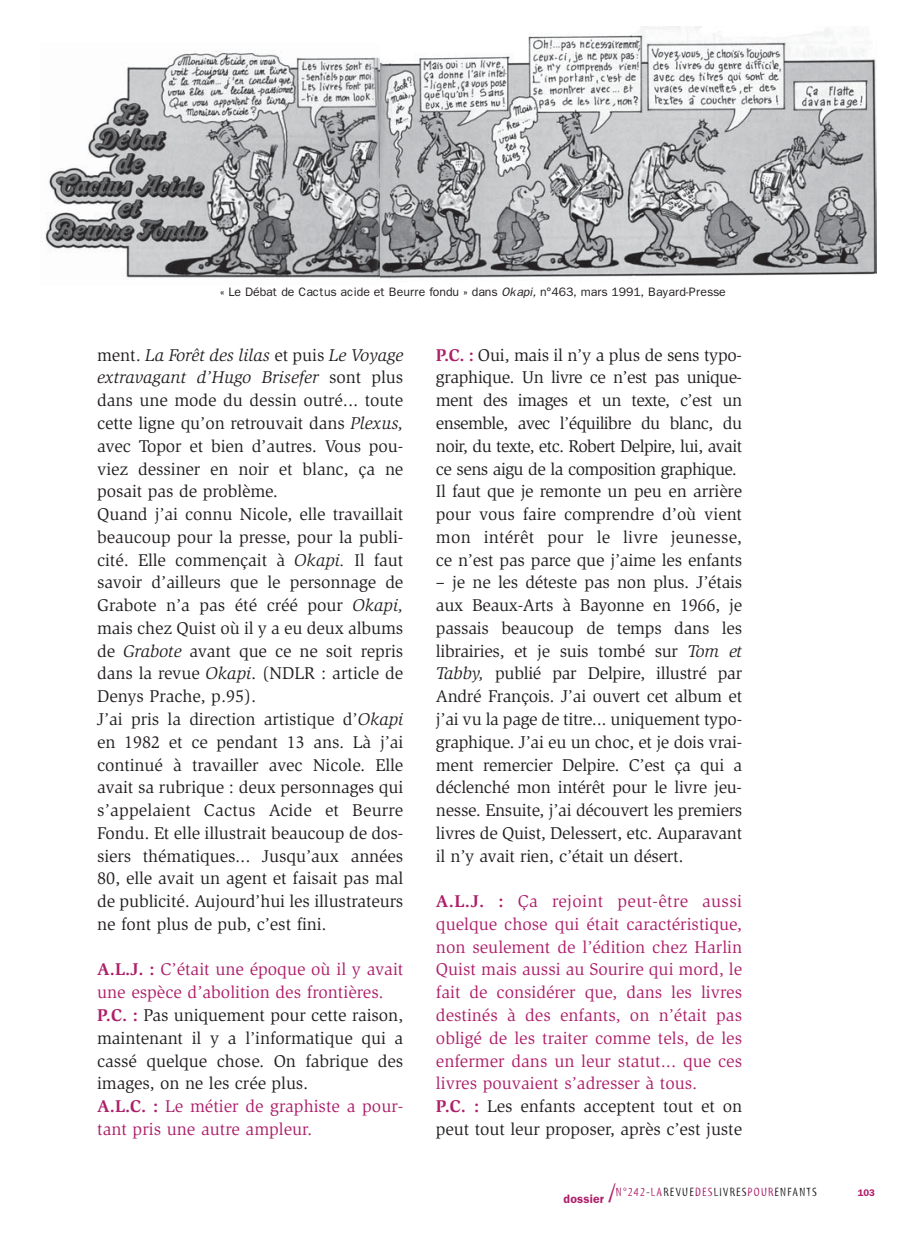
<style>
.page{position:relative;width:914px;height:1237px;background:#fff}
.page>*{position:absolute;margin:0;border:0;box-sizing:border-box;transform-origin:0 0}
.t1{font:17.5px/22.8px "Slimbach";letter-spacing:-.005em;color:#231f20}
.t2{font:17.5px/22.8px "Slimbach";color:#ad206a}
.t3{font:17.5px/22.8px "Slimbach";letter-spacing:-.03em;color:#231f20}
.t4{font:12.25px "Franklin Gothic";letter-spacing:-.005em;color:#231f20}
.t5{font:12.25px "Myriad Tilt";letter-spacing:.1em;color:#231f20}
.t6{font:600 9.62px "Franklin Gothic";color:#ad206a}
.s1{font-style:italic}
.s2{font-weight:700;color:#ad206a}
.s3{color:#ad206a}
.s4{font-weight:700}
.s5{color:#231f20}
.s6{font-family:"Franklin Gothic";font-weight:600;color:#ad206a}
.s7{font-size:26.25px;color:#ad206a}
</style>
<div class="page">
<img style="left:45px;top:50px;width:335px;height:229px">
<img style="left:380px;top:26px;width:496px;height:253px">
<p class="t4" style="left:220px;top:287px;width:507px">« Le Débat de Cactus acide et Beurre fondu » dans <span class="s1">Okapi,</span> n°463, mars 1991, Bayard-Presse</p>
<p class="t1" style="left:97px;top:345px;width:308px">ment. <span class="s1">La Forêt des lilas</span> et puis <span class="s1">Le Voyage extravagant d’Hugo Brisefer</span> sont plus dans une mode du dessin outré... toute cette ligne qu’on retrouvait dans <span class="s1">Plexus, </span>avec Topor et bien d’autres. Vous pou&shy;viez dessiner en noir et blanc, ça ne posait pas de problème.<br>Quand j’ai connu Nicole, elle travaillait beaucoup pour la presse, pour la publi&shy;cité. Elle commençait à <span class="s1">Okapi.</span> Il faut savoir d’ailleurs que le personnage de Grabote n’a pas été créé pour <span class="s1">Okapi, </span>mais chez Quist où il y a eu deux albums de <span class="s1">Grabote</span> avant que ce ne soit repris dans la revue <span class="s1">Okapi</span>. (NDLR : article de Denys Prache, p.95).<br>J’ai pris la direction artistique d’<span class="s1">Okapi </span>en 1982 et ce pendant 13 ans. Là j’ai continué à travailler avec Nicole. Elle avait sa rubrique : deux personnages qui s’appelaient Cactus Acide et Beurre Fondu. Et elle illustrait beaucoup de dos&shy;siers thématiques... Jusqu’aux années 80, elle avait un agent et faisait pas mal de publicité. Aujourd’hui les illustrateurs ne font plus de pub, c’est fini.</p>
<p class="t1" style="left:97px;top:959px;width:308px"><span class="s2">A.L.J. :</span> <span class="s3">C’était une époque où il y avait une espèce d’abolition des frontières.<br></span><span class="s2">P.C. :</span> Pas uniquement pour cette raison, maintenant il y a l’informatique qui a cassé quelque chose. On fabrique des images, on ne les crée plus.<br><span class="s2">A.L.C. :</span> <span class="s3">Le métier de graphiste a pour&shy;tant pris une autre ampleur.</span></p>
<p class="t3" style="left:436px;top:345px;width:308px"><span class="s2">P.C. :</span> Oui, mais il n’y a plus de sens typo&shy;graphique. Un livre ce n’est pas unique&shy;ment des images et un texte, c’est un ensemble, avec l’équilibre du blanc, du noir, du texte, etc. Robert Delpire, lui, avait ce sens aigu de la composition graphique.<br>Il faut que je remonte un peu en arrière pour vous faire comprendre d’où vient mon intérêt pour le livre jeunesse, ce n’est pas parce que j’aime les enfants</p>
<p class="t1" style="left:436px;top:572px;width:308px;text-align:justify">– je ne les déteste pas non plus. J’étais aux Beaux-Arts à Bayonne en 1966, je passais beaucoup de temps dans les librairies, et je suis tombé sur <span class="s1">Tom et Tabby,</span> publié par Delpire, illustré par André François. J’ai ouvert cet album et j’ai vu la page de titre... uniquement typo&shy;graphique. J’ai eu un choc, et je dois vrai&shy;ment remercier Delpire. C’est ça qui a déclenché mon intérêt pour le livre jeu&shy;nesse. Ensuite, j’ai découvert les premiers livres de Quist, Delessert, etc. Auparavant il n’y avait rien, c’était un désert.</p>
<p class="t2" style="left:436px;top:891px;width:308px"><span class="s4">A.L.J. :</span> Ça rejoint peut-être aussi quelque chose qui était caractéristique, non seulement de l’édition chez Harlin Quist mais aussi au Sourire qui mord, le fait de considérer que, dans les livres destinés à des enfants, on n’était pas obligé de les traiter comme tels, de les enfermer dans un leur statut... que ces livres pouvaient s’adresser à tous.<br><span class="s4">P.C. :</span> <span class="s5">Les enfants acceptent tout et on peut tout leur proposer, après c’est juste</span></p>
<p class="t5" style="left:563px;top:1186px;width:255px"><span class="s6">dossier</span> <span class="s7">/</span><span class="s3">N°242</span>-<span class="s3">LA</span>REVUE<span class="s3">DES</span>LIVRES<span class="s3">POUR</span>ENFANTS</p>
<p class="t6" style="left:857px;top:1188px;width:19px">103</p>
</div>
